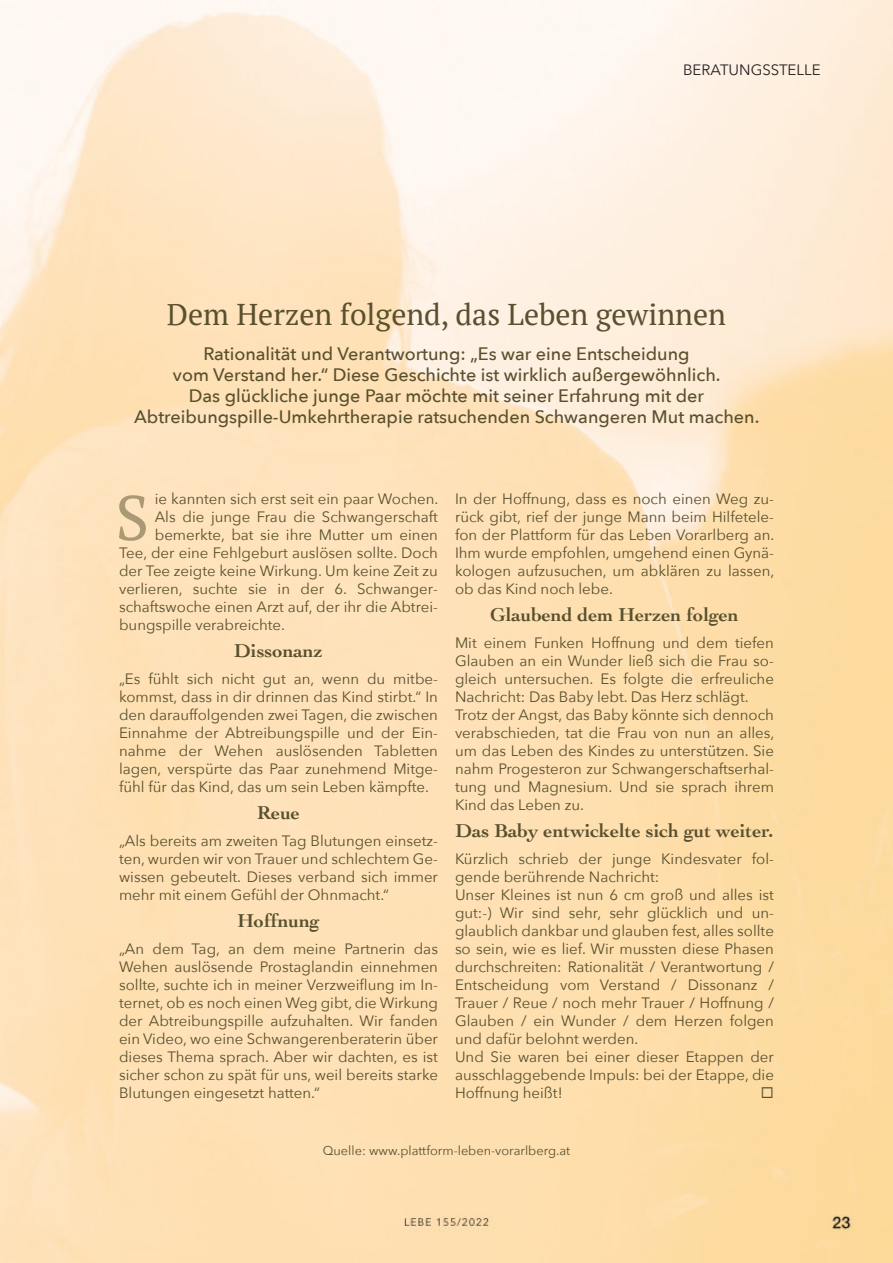
<style>
.page{position:relative;width:893px;height:1263px;background:#fff}
.page>*{position:absolute;margin:0;border:0;box-sizing:border-box;transform-origin:0 0}
.t1{font:63px "PT Serif";color:rgb(88 80 47/.5)}
.t2{font:30px "PT Serif";color:#58502f}
.t3{font:700 19.5px "Cochin";color:#58502f}
.t4{font:700 19.5px "Cochin";color:#59502e}
.t5{font:500 18px/21px "Avenir Next";color:#59502e;text-align:center}
.t6{font:15px/18px "Avenir Next";color:#58502f;text-align:justify}
.t7{font:15px "Avenir Next";color:#231f20}
.t8{font:12.75px "Avenir Next";color:#58502f}
</style>
<div class="page">
<img style="left:0;top:0;width:893px;height:1263px">
<svg style="left:762px;top:1087px;width:11px;height:11px"></svg>
<p class="t7" style="left:683px;top:60px;width:139px">BERATUNGSSTELLE</p>
<h2 class="t2" style="left:167px;top:302px;width:561px">Dem Herzen folgend, das Leben gewinnen</h2>
<p class="t5" style="left:134px;top:344px;width:627px">Rationalität und Verantwortung: „Es war eine Entscheidung<br>vom Verstand her.“ Diese Geschichte ist wirklich außergewöhnlich.<br>Das glückliche junge Paar möchte mit seiner Erfahrung mit der Abtreibungspille-Umkehrtherapie ratsuchenden Schwangeren Mut machen.</p>
<h1 class="t1" style="left:115px;top:491px;width:35px">S</h1>
<p class="t6" style="left:155px;top:490px;width:285px">ie kannten sich erst seit ein paar Wochen.</p>
<p class="t6" style="left:155px;top:508px;width:285px">Als die junge Frau die Schwangerschaft</p>
<p class="t6" style="left:155px;top:526px;width:285px">bemerkte, bat sie ihre Mutter um einen</p>
<p class="t6" style="left:119px;top:544px;width:320px">Tee, der eine Fehlgeburt auslösen sollte. Doch</p>
<p class="t6" style="left:119px;top:562px;width:320px">der Tee zeigte keine Wirkung. Um keine Zeit zu</p>
<p class="t6" style="left:119px;top:580px;width:320px">verlieren, suchte sie in der 6. Schwanger-</p>
<p class="t6" style="left:119px;top:598px;width:320px">schaftswoche einen Arzt auf, der ihr die Abtrei-</p>
<p class="t6" style="left:119px;top:616px;width:167px">bungspille verabreichte.</p>
<h3 class="t4" style="left:234px;top:643px;width:90px">Dissonanz</h3>
<p class="t6" style="left:119px;top:670px;width:320px">„Es fühlt sich nicht gut an, wenn du mitbe&shy;kommst, dass in dir drinnen das Kind stirbt.“ In den darauffolgenden zwei Tagen, die zwischen Einnahme der Abtreibungspille und der Ein&shy;nahme der Wehen auslösenden Tabletten lagen, verspürte das Paar zunehmend Mitge&shy;fühl für das Kind, das um sein Leben kämpfte.</p>
<h3 class="t3" style="left:257px;top:805px;width:44px">Reue</h3>
<p class="t6" style="left:119px;top:832px;width:320px">„Als bereits am zweiten Tag Blutungen einsetz&shy;ten, wurden wir von Trauer und schlechtem Ge&shy;wissen gebeutelt. Dieses verband sich immer mehr mit einem Gefühl der Ohnmacht.“</p>
<h3 class="t3" style="left:237px;top:913px;width:84px">Hoffnung</h3>
<p class="t6" style="left:119px;top:940px;width:320px">„An dem Tag, an dem meine Partnerin das Wehen auslösende Prostaglandin einnehmen sollte, suchte ich in meiner Verzweiflung im In&shy;ternet, ob es noch einen Weg gibt, die Wirkung der Abtreibungspille aufzuhalten. Wir fanden ein Video, wo eine Schwangerenberaterin über dieses Thema sprach. Aber wir dachten, es ist sicher schon zu spät für uns, weil bereits starke Blutungen eingesetzt hatten.“</p>
<p class="t6" style="left:455px;top:490px;width:321px">In der Hoffnung, dass es noch einen Weg zu&shy;rück gibt, rief der junge Mann beim Hilfetele&shy;fon der Plattform für das Leben Vorarlberg an.<br>Ihm wurde empfohlen, umgehend einen Gynä&shy;kologen aufzusuchen, um abklären zu lassen, ob das Kind noch lebe.</p>
<h3 class="t3" style="left:490px;top:607px;width:250px">Glaubend dem Herzen folgen</h3>
<p class="t6" style="left:455px;top:634px;width:321px;text-align:left">Mit einem Funken Hoffnung und dem tiefen Glauben an ein Wunder ließ sich die Frau so&shy;gleich untersuchen. Es folgte die erfreuliche Nachricht: Das Baby lebt. Das Herz schlägt.<br>Trotz der Angst, das Baby könnte sich dennoch verabschieden, tat die Frau von nun an alles, um das Leben des Kindes zu unterstützen. Sie nahm Progesteron zur Schwangerschaftserhal&shy;tung und Magnesium. Und sie sprach ihrem Kind das Leben zu.</p>
<h3 class="t3" style="left:455px;top:823px;width:319px">Das Baby entwickelte sich gut weiter.</h3>
<p class="t6" style="left:455px;top:850px;width:320px;text-align:left">Kürzlich schrieb der junge Kindesvater fol&shy;gende berührende Nachricht:<br>Unser Kleines ist nun 6 cm groß und alles ist gut:-) Wir sind sehr, sehr glücklich und un&shy;glaublich dankbar und glauben fest, alles sollte so sein, wie es lief. Wir mussten diese Phasen durchschreiten: Rationalität / Verantwortung / Entscheidung vom Verstand / Dissonanz / Trauer / Reue / noch mehr Trauer / Hoffnung / Glauben / ein Wunder / dem Herzen folgen und dafür belohnt werden.<br>Und Sie waren bei einer dieser Etappen der ausschlaggebende Impuls: bei der Etappe, die Hoffnung heißt!</p>
<p class="t8" style="left:323px;top:1142px;width:249px">Quelle: www.plattform-leben-vorarlberg.at</p>
</div>
